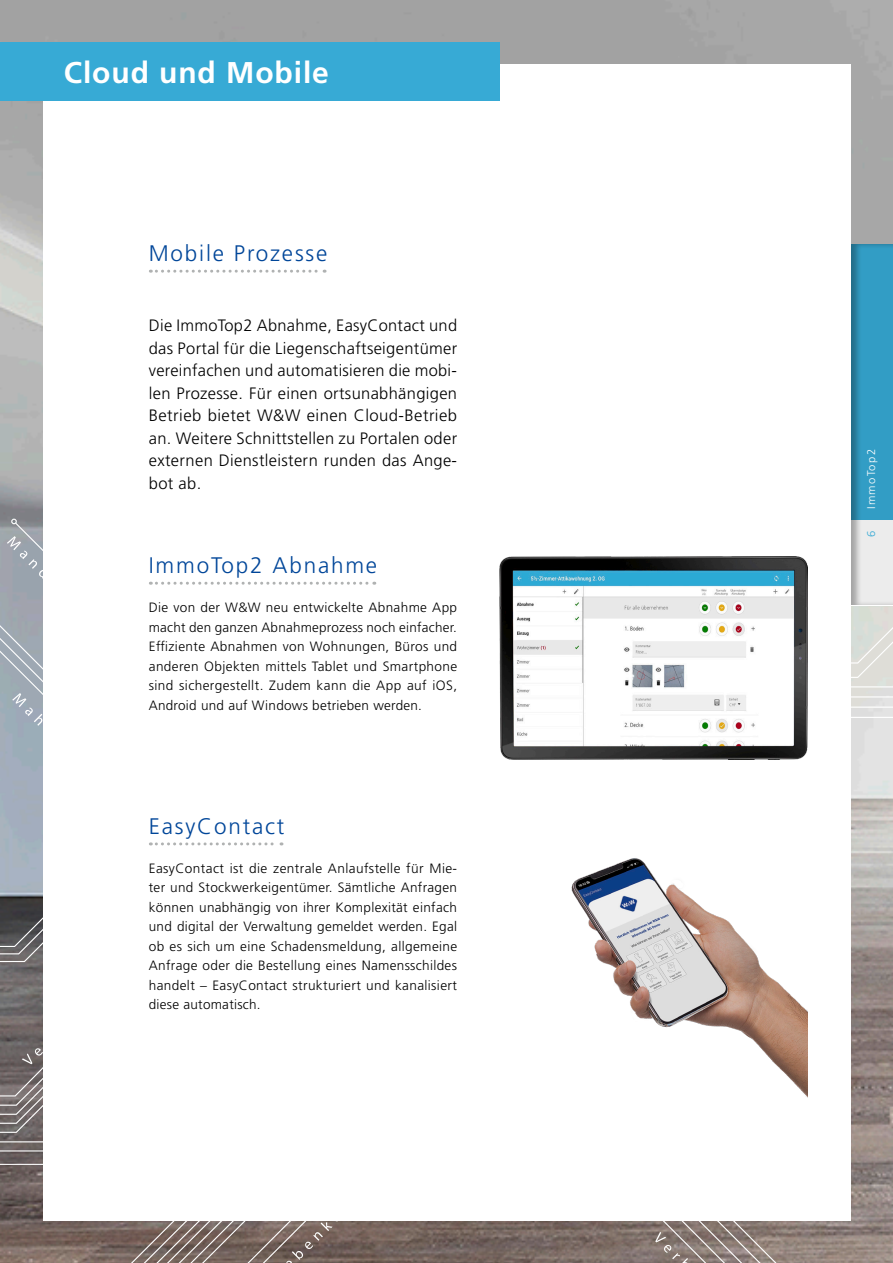
<style>
.page{position:relative;width:893px;height:1263px;background:#fff}
.page>*{position:absolute;margin:0;border:0;box-sizing:border-box;transform-origin:0 0}
.t1{font:700 30px "Frutiger LT Pro";letter-spacing:.03em;color:#fff}
.t2{font:300 22.5px "Frutiger LT Pro";letter-spacing:.08em;color:#004699}
.t3{font:300 16.5px/22.5px "Frutiger LT Pro";letter-spacing:.02em;color:#000;text-align:justify}
.t4{font:300 13.5px/19.5px "Frutiger LT Pro";letter-spacing:.02em;color:#000;text-align:justify}
.t5{font:300 11.25px "Frutiger LT Pro";letter-spacing:.12em;color:#fff}
.t6{font:300 11.25px "Frutiger LT Pro";color:#37aad5}
</style>
<div class="page">
<img style="left:0;top:0;width:893px;height:1263px">
<svg style="left:0;top:550px;width:149px;height:713px;background:#847d7d"></svg>
<svg style="left:850px;top:605px;width:43px;height:81px;background:#dddfd9"></svg>
<svg style="left:850px;top:753px;width:43px;height:152px;background:#cccac8"></svg>
<svg style="left:418px;top:1220px;width:383px;height:43px;background:#7f716b"></svg>
<svg style="left:14px;top:521px;width:29px;height:274px;background:#a2a9b3"></svg>
<svg style="left:11px;top:519px;width:6px;height:5px"></svg>
<svg style="left:149px;top:1220px;width:250px;height:43px;background:#82726c"></svg>
<svg style="left:850px;top:691px;width:43px;height:62px;background:#e2e2e1"></svg>
<div style="left:12px;top:693px;width:31px;height:90px;background:#9eadb8"></div>
<svg style="left:272px;top:1220px;width:103px;height:43px;background:#7c6b65"></svg>
<svg style="left:655px;top:1232px;width:131px;height:31px;background:#93857f"></svg>
<svg style="left:7px;top:536px;width:36px;height:68px;background:#a0a7b1"></svg>
<div style="left:849px;top:244px;width:44px;height:361px;background:#000;opacity:.3"></div>
<div style="left:43px;top:64px;width:807px;height:1156px;background:#fff"></div>
<img style="left:500px;top:556px;width:308px;height:203px">
<div style="left:0;top:43px;width:500px;height:58px;background:#37aad5"></div>
<svg style="left:150px;top:581px;width:227px;height:4px"></svg>
<svg style="left:150px;top:270px;width:175px;height:3px"></svg>
<svg style="left:0;top:831px;width:283px;height:321px"></svg>
<img style="left:571px;top:858px;width:237px;height:240px">
<h1 class="t1" style="left:64px;top:55px;width:267px">Cloud und Mobile</h1>
<h2 class="t2" style="left:149px;top:240px;width:180px">Mobile Prozesse</h2>
<p class="t3" style="left:149px;top:314px;width:310px">Die ImmoTop2 Abnahme, EasyContact und das Portal für die Liegenschaftseigentümer vereinfachen und automatisieren die mobi&shy;len Prozesse. Für einen ortsunabhängigen Betrieb bietet W&amp;W einen Cloud-Betrieb an. Weitere Schnittstellen zu Portalen oder externen Dienstleistern runden das Ange&shy;bot ab.</p>
<h2 class="t2" style="left:149px;top:552px;width:230px">ImmoTop2 Abnahme</h2>
<p class="t4" style="left:149px;top:598px;width:310px">Die von der W&amp;W neu entwickelte Abnahme App macht den ganzen Abnahmeprozess noch einfacher.<br>Effiziente Abnahmen von Wohnungen, Büros und anderen Objekten mittels Tablet und Smartphone sind sichergestellt. Zudem kann die App auf iOS, Android und auf Windows betrieben werden.</p>
<h2 class="t2" style="left:149px;top:813px;width:137px">EasyContact</h2>
<p class="t4" style="left:149px;top:859px;width:310px">EasyContact ist die zentrale Anlaufstelle für Mie&shy;ter und Stockwerkeigentümer. Sämtliche Anfragen können unabhängig von ihrer Komplexität einfach und digital der Verwaltung gemeldet werden. Egal ob es sich um eine Schadensmeldung, allgemeine Anfrage oder die Bestellung eines Namensschildes handelt – EasyContact strukturiert und kanalisiert diese automatisch.</p>
<p class="t5" style="left:865px;top:509px;width:62px;rotate:-90deg">ImmoTop2</p>
<p class="t6" style="left:865px;top:537px;width:8px;rotate:-90deg">6</p>
</div>
